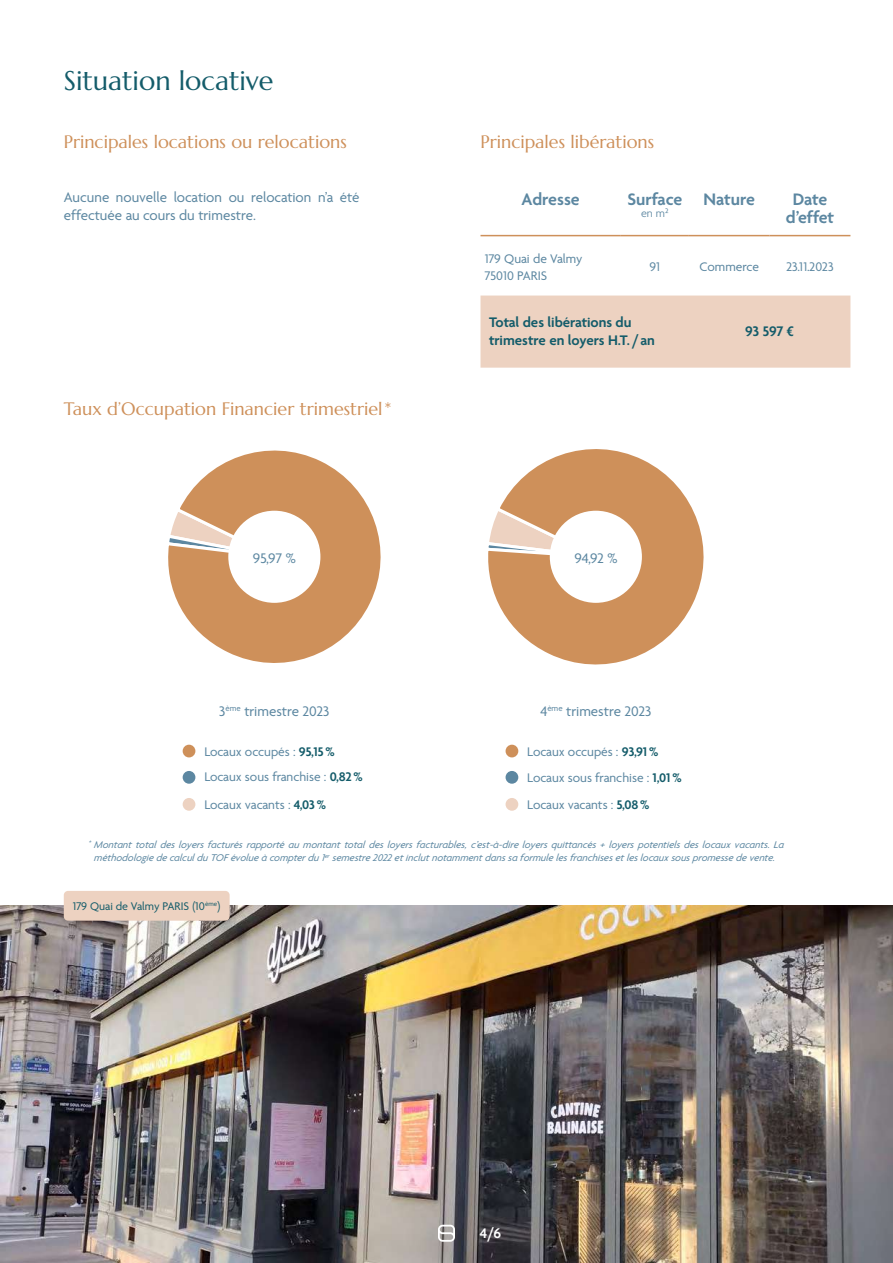
<style>
.page{position:relative;width:893px;height:1263px;background:#fff}
.page>*{position:absolute;margin:0;border:0;box-sizing:border-box;transform-origin:0 0}
.t1{font:27px "Marcellus";color:#145c6a}
.t2{font:18px "Marcellus";color:#ce905a}
.t3{font:600 18px/18px "Agenda One";color:#5c87a1;text-align:center}
.t4{font:15px/18px "Agenda One";color:#5c87a1}
.t5{font:600 15px/18px "Agenda One";color:#145c6a}
.t6{font:600 15px "Agenda One";color:#fff}
.t7{font:13.5px/26.7px "Agenda One";color:#5c87a1}
.t8{font:12px "Agenda One";color:#145c6a}
.t9{font:300 12px "Agenda One";color:#5c87a1}
.t10{font:italic 10.5px/12.6px "Agenda One";color:#5c87a1;text-align:center}
.s1{font-weight:600;color:#145c6a}
</style>
<div class="page">
<img style="left:0;top:905px;width:893px;height:358px">
<div style="left:64px;top:891px;width:166px;height:30px;background:#edd2c1;border-radius:4px"></div>
<div style="left:480px;top:296px;width:370px;height:72px;background:#edd2c1"></div>
<hr style="left:480px;top:235px;width:141px;height:1px;background:#ce905a">
<hr style="left:621px;top:235px;width:68px;height:1px;background:#ce905a">
<hr style="left:689px;top:235px;width:81px;height:1px;background:#ce905a">
<hr style="left:770px;top:235px;width:80px;height:1px;background:#ce905a">
<div style="left:183px;top:745px;width:12px;height:12px;background:#ce905a;border-radius:50%"></div>
<div style="left:183px;top:771px;width:12px;height:13px;background:#5c87a1;border-radius:50%"></div>
<div style="left:183px;top:798px;width:12px;height:13px;background:#edd2c1;border-radius:50%"></div>
<div style="left:506px;top:745px;width:12px;height:12px;background:#ce905a;border-radius:50%"></div>
<div style="left:506px;top:771px;width:12px;height:13px;background:#5c87a1;border-radius:50%"></div>
<div style="left:506px;top:798px;width:12px;height:13px;background:#edd2c1;border-radius:50%"></div>
<svg style="left:168px;top:450px;width:213px;height:213px"></svg>
<div style="left:228px;top:511px;width:92px;height:92px;background:#fff;border-radius:50%"></div>
<svg style="left:488px;top:449px;width:216px;height:216px"></svg>
<div style="left:550px;top:511px;width:92px;height:92px;background:#fff;border-radius:50%"></div>
<svg style="left:438px;top:1225px;width:17px;height:17px"></svg>
<h1 class="t1" style="left:64px;top:64px;width:211px">Situation locative</h1>
<h2 class="t2" style="left:64px;top:131px;width:285px">Principales locations ou relocations</h2>
<h2 class="t2" style="left:480px;top:131px;width:175px">Principales libérations</h2>
<h3 class="t4" style="left:64px;top:189px;width:297px">Aucune nouvelle location ou relocation n’a été effectuée au cours du trimestre.</h3>
<h2 class="t3" style="left:522px;top:190px;width:60px">Adresse</h2>
<h2 class="t3" style="left:627px;top:190px;width:56px">Surface</h2>
<p class="t9" style="left:641px;top:207px;width:29px">en m²</p>
<h2 class="t3" style="left:703px;top:190px;width:53px">Nature</h2>
<h2 class="t3" style="left:786px;top:190px;width:50px">Date d’effet</h2>
<h2 class="t2" style="left:64px;top:398px;width:329px">Taux d’Occupation Financier trimestriel*</h2>
<p class="t7" style="left:485px;top:251px;width:99px;line-height:16.2px">179 Quai de Valmy<br>75010 PARIS</p>
<p class="t7" style="left:649px;top:254px;width:12px">91</p>
<p class="t7" style="left:699px;top:254px;width:61px">Commerce</p>
<p class="t7" style="left:786px;top:254px;width:49px">23.11.2023</p>
<h3 class="t5" style="left:489px;top:313px;width:167px">Total des libérations du trimestre en loyers H.T. / an</h3>
<h3 class="t5" style="left:745px;top:322px;width:50px">93 597 €</h3>
<h3 class="t4" style="left:253px;top:550px;width:44px">95,97 %</h3>
<h3 class="t4" style="left:574px;top:550px;width:45px">94,92 %</h3>
<h3 class="t4" style="left:219px;top:702px;width:112px">3<sup>ème</sup> trimestre 2023</h3>
<p class="t7" style="left:204px;top:739px;width:160px;line-height:25.7px">Locaux occupés : <span class="s1">95,15%<br></span>Locaux sous franchise : <span class="s1">0,82%</span></p>
<p class="t7" style="left:204px;top:791px;width:123px">Locaux vacants : <span class="s1">4,03%</span></p>
<h3 class="t4" style="left:540px;top:702px;width:112px">4<sup>ème</sup> trimestre 2023</h3>
<p class="t7" style="left:527px;top:738px;width:156px">Locaux occupés : <span class="s1">93,91%<br></span>Locaux sous franchise : <span class="s1">1,01%<br></span>Locaux vacants : <span class="s1">5,08%</span></p>
<p class="t10" style="left:88px;top:839px;width:698px"><sup>*</sup> Montant total des loyers facturés rapporté au montant total des loyers facturables, c’est-à-dire loyers quittancés + loyers potentiels des locaux vacants. La méthodologie de calcul du TOF évolue à compter du 1<sup>er</sup> semestre 2022 et inclut notamment dans sa formule les franchises et les locaux sous promesse de vente.</p>
<p class="t8" style="left:73px;top:900px;width:149px">179 Quai de Valmy PARIS (10<sup>ème</sup>)</p>
<h3 class="t6" style="left:480px;top:1225px;width:23px">4/6</h3>
</div>
